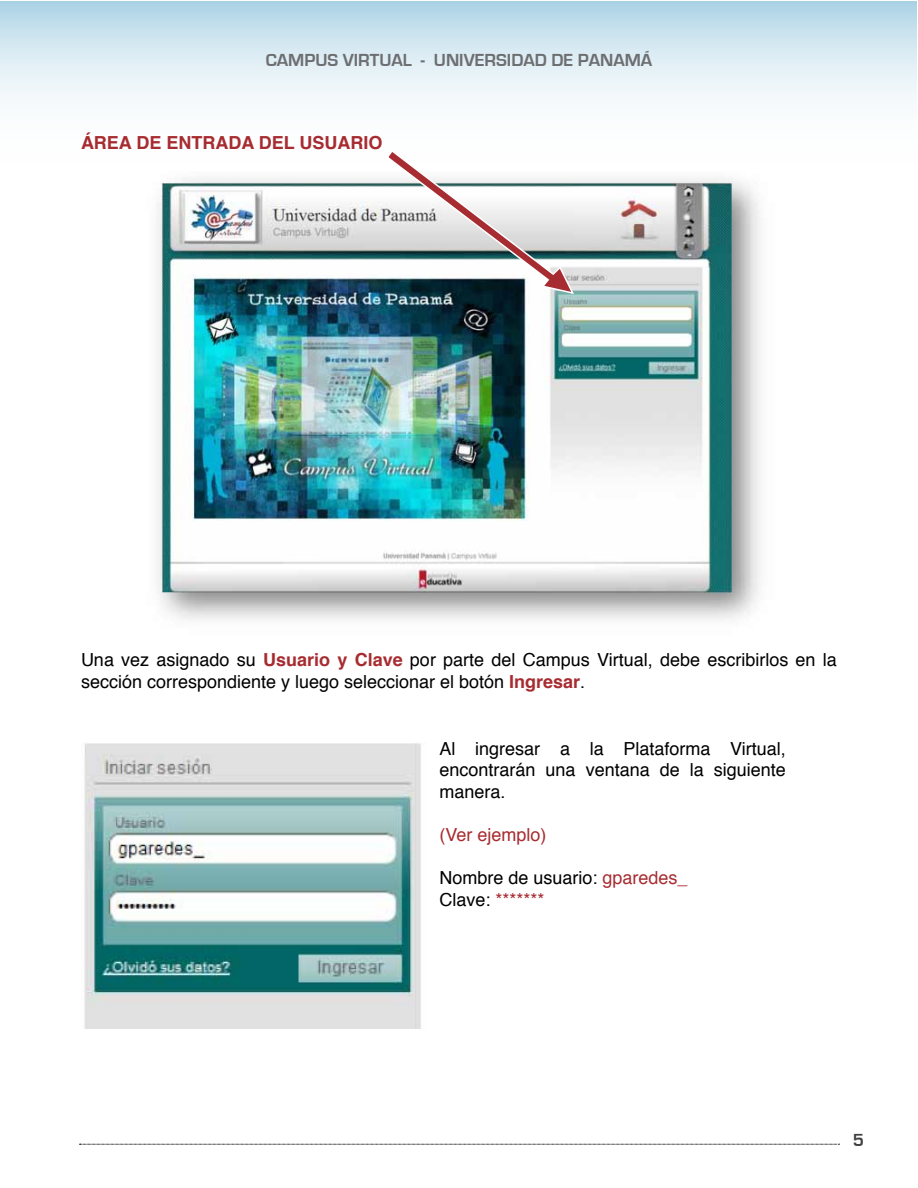
<style>
.page{position:relative;width:918px;height:1188px;background:#fff}
.page>*{position:absolute;margin:0;border:0;box-sizing:border-box;transform-origin:0 0}
.t1{font:18px/21.6px "Helvetica";color:#000}
.t2{font:700 18px "Eurostile";color:#6d6e71}
.t3{font:700 18px "Helvetica";color:#a72c31}
.t4{font:18px "Helvetica";color:#a72c31}
.t5{font:700 18px "Eurostile";color:#414042}
.s1{font-weight:700;color:#a72c31}
.s2{color:#a72c31}
</style>
<div class="page">
<svg style="left:0;top:1px;width:917px;height:101px;background:#d5e8f1"></svg>
<svg style="left:80px;top:1144px;width:759px;height:1px"></svg>
<img style="left:157px;top:178px;width:603px;height:442px">
<img style="left:84px;top:743px;width:337px;height:285px">
<svg style="left:385px;top:152px;width:190px;height:143px"></svg>
<p class="t2" style="left:266px;top:50px;width:388px">CAMPUS VIRTUAL - UNIVERSIDAD DE PANAMÁ</p>
<p class="t3" style="left:81px;top:128px;width:303px">ÁREA DE ENTRADA DEL USUARIO</p>
<p class="t1" style="left:81px;top:649px;width:757px">Una vez asignado su <span class="s1">Usuario y Clave</span> por parte del Campus Virtual, debe escribirlos en la sección correspondiente y luego seleccionar el botón <span class="s1">Ingresar</span>.</p>
<p class="t1" style="left:440px;top:738px;width:348px;text-align:justify">Al ingresar a la Plataforma Virtual, encontrarán una ventana de la siguiente manera.</p>
<p class="t4" style="left:440px;top:821px;width:109px">(Ver ejemplo)</p>
<p class="t1" style="left:440px;top:868px;width:250px">Nombre de usuario: <span class="s2">gparedes_<br></span>Clave: <span class="s2">*******</span></p>
<p class="t5" style="left:853px;top:1130px;width:13px">5</p>
</div>
